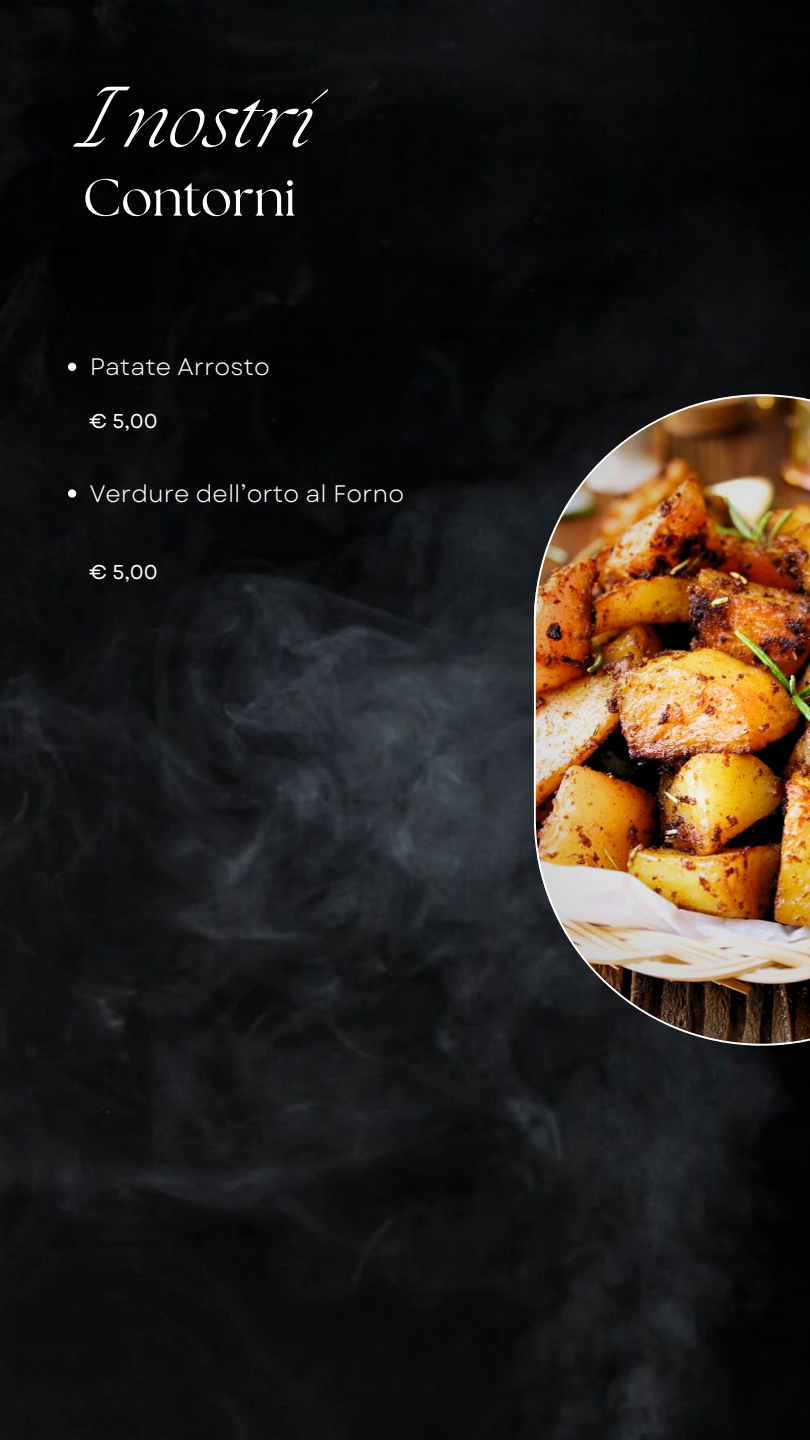
<style>
.page{position:relative;width:810px;height:1440px;background:#fff}
.page>*{position:absolute;margin:0;border:0;box-sizing:border-box;transform-origin:0 0}
.t1{font:italic 300 75.1px "The Seasons";color:#fff}
.t2{font:52.1px "The Seasons";color:#fff}
.t3{font:23.9px "Garet";color:#fff}
.t4{font:20px "Garet";color:#fff}
</style>
<div class="page">
<img style="left:0;top:0;width:810px;height:1440px">
<img style="left:534px;top:394px;width:276px;height:652px">
<svg style="left:68px;top:363px;width:8px;height:8px"></svg>
<svg style="left:68px;top:489px;width:8px;height:9px"></svg>
<p class="t1" style="left:81px;top:87px;width:234px">I nostri</p>
<p class="t2" style="left:83px;top:174px;width:215px">Contorni</p>
<p class="t3" style="left:90px;top:350px;width:181px">Patate Arrosto</p>
<p class="t4" style="left:89px;top:406px;width:70px">€ 5,00</p>
<p class="t3" style="left:90px;top:477px;width:316px">Verdure dell’orto al Forno</p>
<p class="t4" style="left:89px;top:558px;width:70px">€ 5,00</p>
</div>
